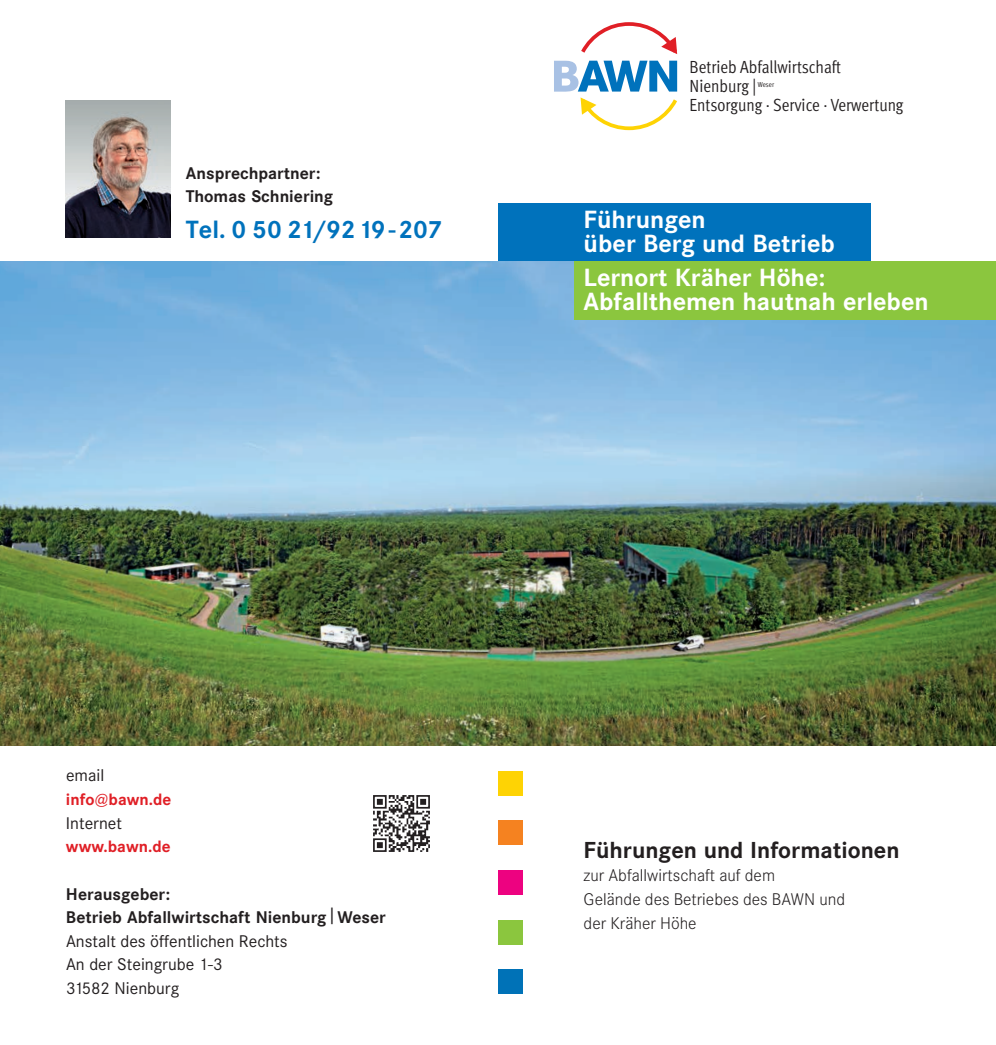
<style>
.page{position:relative;width:996px;height:1045px;background:#fff}
.page>*{position:absolute;margin:0;border:0;box-sizing:border-box;transform-origin:0 0}
.t1{font:700 24.5px/24.5px "Corporate SBQ";color:#fff}
.t2{font:700 24.5px "Corporate SBQ";color:#0072bc}
.t3{font:700 22.75px "Corporate SBQ";color:#231f20}
.t4{font:17.5px/19.1px "Meta Cond OT";color:#231f20}
.t5{font:700 16.62px/23.6px "Corporate SBQ";color:#231f20}
.t6{font:16.62px/23.6px "Corporate SBQ";color:#231f20}
.t7{font:300 16.62px/23.6px "Corporate SBQ";color:#231f20}
.t8{font:700 16.1px "Corporate SBQ";color:#e01f26}
.t9{font:7.17px "Meta Cond OT";letter-spacing:-.005em;color:#231f20}
.s1{font-size:15.75px}
</style>
<div class="page">
<div style="left:498px;top:203px;width:372px;height:58px;background:#0072bc"></div>
<img style="left:0;top:261px;width:995px;height:485px">
<div style="left:573px;top:261px;width:422px;height:59px;background:#8bc63e"></div>
<img style="left:373px;top:795px;width:57px;height:57px">
<div style="left:498px;top:870px;width:24px;height:24px;background:#ed0280"></div>
<div style="left:498px;top:770px;width:24px;height:25px;background:#fed304"></div>
<div style="left:498px;top:820px;width:24px;height:25px;background:#f58220"></div>
<div style="left:498px;top:969px;width:24px;height:25px;background:#0072b7"></div>
<div style="left:498px;top:919px;width:24px;height:25px;background:#8bc63e"></div>
<svg style="left:554px;top:22px;width:124px;height:109px"></svg>
<img style="left:66px;top:101px;width:105px;height:137px">
<p class="t5" style="left:186px;top:161px;width:149px">Ansprechpartner:<br>Thomas Schniering</p>
<h1 class="t2" style="left:186px;top:214px;width:257px">Tel. 0 50 21/92 19 -207</h1>
<p class="t4" style="left:689px;top:57px;width:153px">Betrieb Abfallwirtschaft<br>Nienburg |</p>
<p class="t9" style="left:757px;top:80px;width:18px">Weser</p>
<p class="t4" style="left:689px;top:95px;width:215px">Entsorgung · Service · Verwertung</p>
<h1 class="t1" style="left:583px;top:207px;width:252px">Führungen<br>über Berg und Betrieb</h1>
<h1 class="t1" style="left:583px;top:265px;width:346px">Lernort Kräher Höhe:<br>Abfallthemen hautnah erleben</h1>
<p class="t6" style="left:66px;top:764px;width:40px">email</p>
<p class="t8" style="left:66px;top:789px;width:107px">info<span class="s1">@</span>bawn.de</p>
<p class="t6" style="left:66px;top:811px;width:58px">Internet</p>
<p class="t8" style="left:66px;top:837px;width:106px">www.bawn.de</p>
<p class="t5" style="left:66px;top:882px;width:321px">Herausgeber:<br>Betrieb Abfallwirtschaft Nienburg | Weser</p>
<p class="t6" style="left:66px;top:929px;width:223px">Anstalt des öffentlichen Rechts<br>An der Steingrube 1-3<br>31582 Nienburg</p>
<h2 class="t3" style="left:583px;top:836px;width:317px">Führungen und Informationen</h2>
<p class="t7" style="left:583px;top:864px;width:263px">zur Abfallwirtschaft auf dem<br>Gelände des Betriebes des BAWN und der Kräher Höhe</p>
</div>
